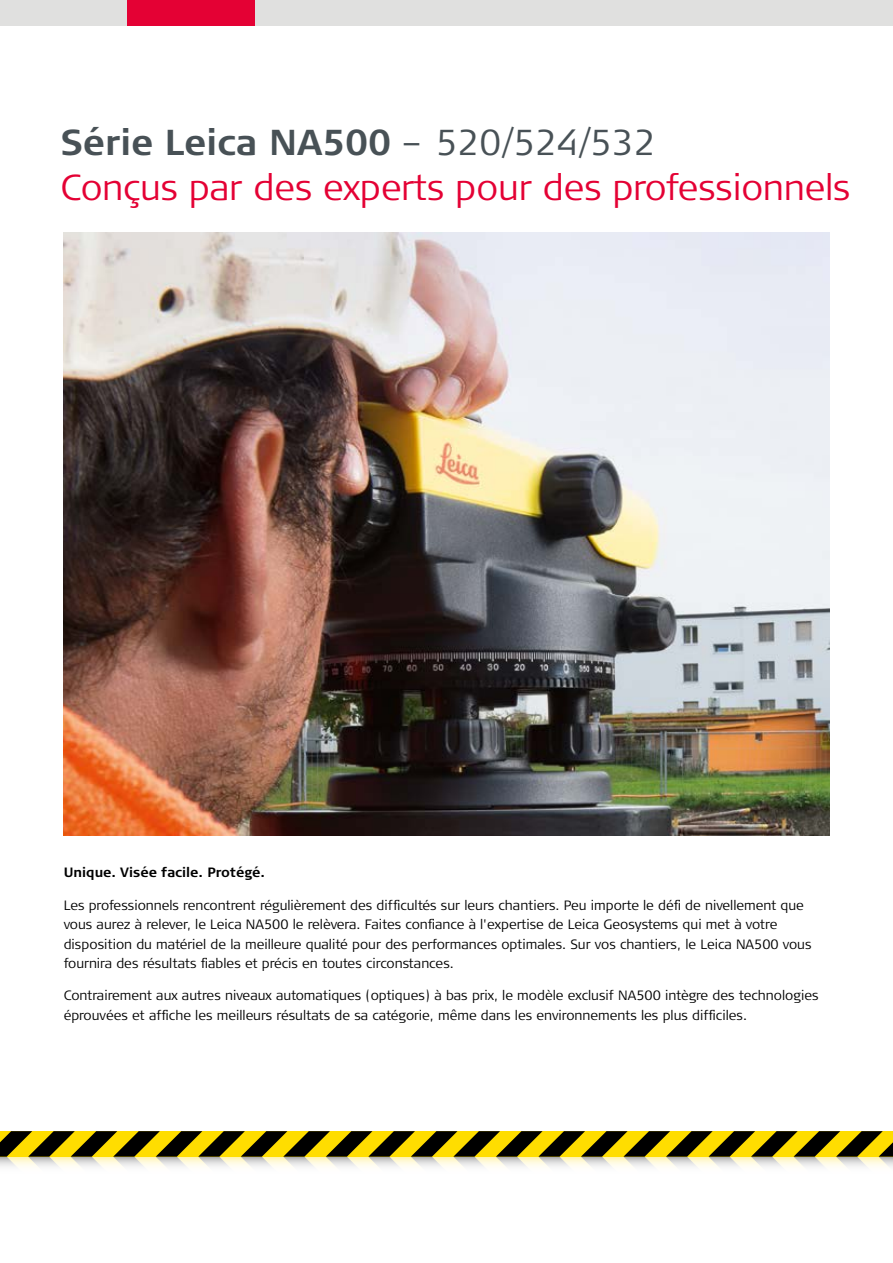
<style>
.page{position:relative;width:893px;height:1263px;background:#fff}
.page>*{position:absolute;margin:0;border:0;box-sizing:border-box;transform-origin:0 0}
.t1{font:300 36px/45px "Signa Column";letter-spacing:-.005em;color:#e40134}
.t2{font:300 13.5px/19.5px "Signa Column";color:#000}
.t3{font:700 13.5px "Signa Column";color:#000}
.s1{font-weight:700;color:#485156}
.s2{color:#485156}
</style>
<div class="page">
<div style="left:0;top:0;width:893px;height:26px;background:#e0e0df"></div>
<div style="left:128px;top:0;width:127px;height:26px;background:#e40134"></div>
<img style="left:64px;top:233px;width:765px;height:602px">
<svg style="left:0;top:1131px;width:893px;height:36px;background:#a0923c"></svg>
<h1 class="t1" style="left:60px;top:120px;width:792px"><span class="s1">Série Leica NA500</span> <span class="s2">– 520/524/532<br></span>Conçus par des experts pour des professionnels</h1>
<p class="t3" style="left:64px;top:864px;width:203px">Unique. Visée facile. Protégé.</p>
<p class="t2" style="left:64px;top:895px;width:749px">Les professionnels rencontrent régulièrement des difficultés sur leurs chantiers. Peu importe le défi de nivellement que vous aurez à relever, le Leica NA500 le relèvera. Faites confiance à l'expertise de Leica Geosystems qui met à votre disposition du matériel de la meilleure qualité pour des performances optimales. Sur vos chantiers, le Leica NA500 vous fournira des résultats fiables et précis en toutes circonstances.</p>
<p class="t2" style="left:64px;top:986px;width:756px">Contrairement aux autres niveaux automatiques (optiques) à bas prix, le modèle exclusif NA500 intègre des technologies éprouvées et affiche les meilleurs résultats de sa catégorie, même dans les environnements les plus difficiles.</p>
</div>
